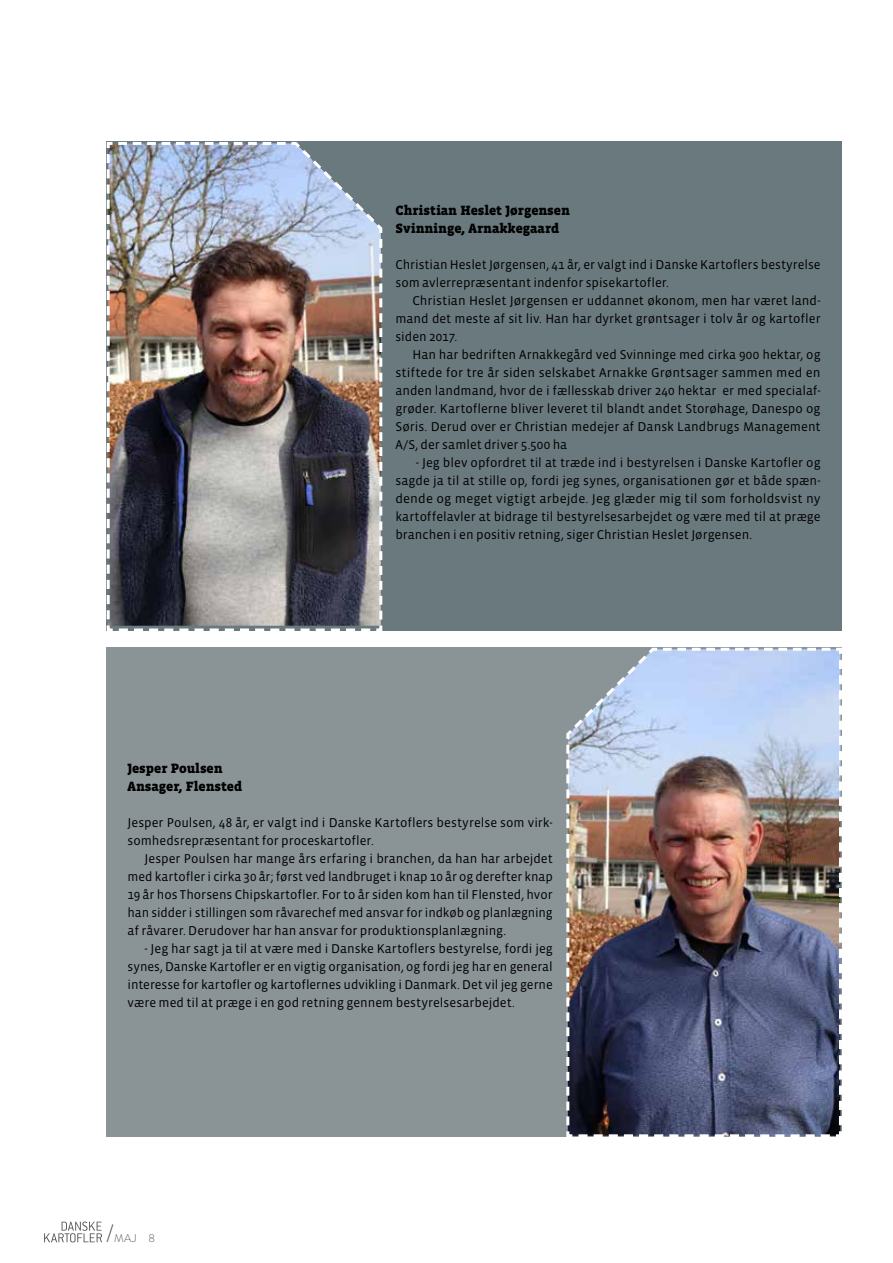
<style>
.page{position:relative;width:893px;height:1263px;background:#fff}
.page>*{position:absolute;margin:0;border:0;box-sizing:border-box;transform-origin:0 0}
.t1{font:300 25.2px "Brandon Grotesque";color:#575756}
.t2{font:900 13.8px/18px "Vista Slab OTCE";color:#000}
.t3{font:13.05px/18px "Vista Sans OTCE";color:#000;text-align:justify}
.t4{font:300 11.25px "Brandon Grotesque";color:#575756}
.s1{font-size:11.55px}
</style>
<div class="page">
<div style="left:106px;top:142px;width:736px;height:489px;background:#69797e"></div>
<div style="left:106px;top:647px;width:736px;height:489px;background:#8a9396"></div>
<img style="left:106px;top:141px;width:278px;height:490px">
<img style="left:565px;top:647px;width:277px;height:490px">
<svg style="left:44px;top:1221px;width:58px;height:21px"></svg>
<p class="t2" style="left:395px;top:202px;width:176px">Christian Heslet Jørgensen<br>Svinninge, Arnakkegaard</p>
<p class="t3" style="left:395px;top:256px;width:427px">Christian Heslet Jørgensen, 41 år, er valgt ind i Danske Kartoflers bestyrelse som avlerrepræsentant indenfor spisekartofler.</p>
<p class="t3" style="left:395px;top:292px;width:427px;text-indent:17px">Christian Heslet Jørgensen er uddannet økonom, men har været land&shy;mand det meste af sit liv. Han har dyrket grøntsager i tolv år og kartofler siden 2017.</p>
<p class="t3" style="left:395px;top:346px;width:427px;text-indent:17px">Han har bedriften Arnakkegård ved Svinninge med cirka 900 hektar, og stiftede for tre år siden selskabet Arnakke Grøntsager sammen med en anden landmand, hvor de i fællesskab driver 240 hektar er med specialaf&shy;grøder. Kartoflerne bliver leveret til blandt andet Storøhage, Danespo og Søris. Derud over er Christian medejer af Dansk Landbrugs Management A/S, der samlet driver 5.500 ha</p>
<p class="t3" style="left:395px;top:454px;width:427px;text-indent:20px">- Jeg blev opfordret til at træde ind i bestyrelsen i Danske Kartofler og sagde ja til at stille op, fordi jeg synes, organisationen gør et både spæn&shy;dende og meget vigtigt arbejde. Jeg glæder mig til som forholdsvist ny kartoffelavler at bidrage til bestyrelsesarbejdet og være med til at præge branchen i en positiv retning, siger Christian Heslet Jørgensen.</p>
<p class="t2" style="left:128px;top:760px;width:116px">Jesper Poulsen<br>Ansager, Flensted</p>
<p class="t3" style="left:128px;top:814px;width:427px">Jesper Poulsen, 48 år, er valgt ind i Danske Kartoflers bestyrelse som virk&shy;somhedsrepræsentant for proceskartofler.</p>
<p class="t3" style="left:128px;top:850px;width:427px;text-indent:17px">Jesper Poulsen har mange års erfaring i branchen, da han har arbejdet med kartofler i cirka 30 år; først ved landbruget i knap 10 år og derefter knap 19 år hos Thorsens Chipskartofler. For to år siden kom han til Flensted, hvor han sidder i stillingen som råvarechef med ansvar for indkøb og planlægning af råvarer. Derudover har han ansvar for produktionsplanlægning.</p>
<p class="t3" style="left:128px;top:940px;width:427px;text-indent:17px">- Jeg har sagt ja til at være med i Danske Kartoflers bestyrelse, fordi jeg synes, Danske Kartofler er en vigtig organisation, og fordi jeg har en general interesse for kartofler og kartoflernes udvikling i Danmark. Det vil jeg gerne være med til at præge i en god retning gennem bestyrelsesarbejdet.</p>
<h1 class="t1" style="left:106px;top:1216px;width:10px">/</h1>
<p class="t4" style="left:114px;top:1230px;width:42px">MAJ <span class="s1">8</span></p>
</div>
